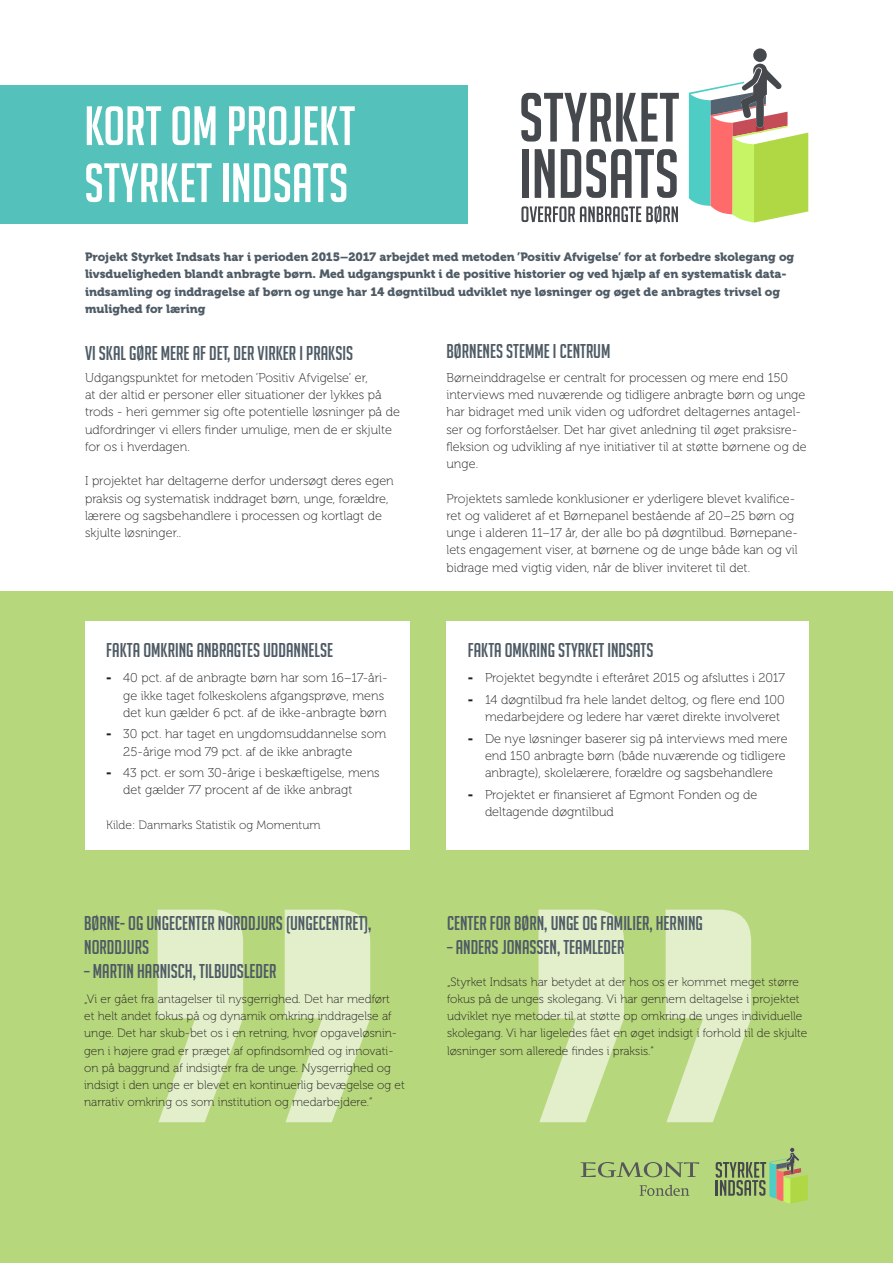
<style>
.page{position:relative;width:893px;height:1263px;background:#fff}
.page>*{position:absolute;margin:0;border:0;box-sizing:border-box;transform-origin:0 0}
.Overskrift_1_hvid{font:54px/57px "Big Noodle Titling";color:#fff}
.Mellemrubrik{font:19.5px/24px "Big Noodle Titling";color:#4e5b65}
.Br_txt_m_indr{font:12.75px/17.2px "Museo 100";color:#231f20}
.citat_person{font:12px/17.2px "Museo 100";color:#231f20}
.Manchet{font:12px/17.2px "Museo 900";color:#4f5c66}
.s1{font-family:"Museo 900"}
</style>
<div class="page">
<div style="left:0;top:592px;width:893px;height:671px;background:#b7d77c"></div>
<svg style="left:538px;top:910px;width:213px;height:212px;fill:#e2efca"></svg>
<svg style="left:158px;top:910px;width:212px;height:212px"></svg>
<svg style="left:581px;top:1162px;width:118px;height:15px"></svg>
<svg style="left:639px;top:1185px;width:50px;height:11px"></svg>
<svg style="left:715px;top:1148px;width:93px;height:56px"></svg>
<div style="left:0;top:85px;width:468px;height:138px;background:#54c2ba"></div>
<div style="left:446px;top:621px;width:363px;height:229px;background:#fff"></div>
<div style="left:85px;top:621px;width:325px;height:229px;background:#fff"></div>
<svg style="left:689px;top:48px;width:119px;height:175px"></svg>
<svg style="left:521px;top:93px;width:158px;height:49px"></svg>
<div style="left:522px;top:149px;width:6px;height:49px;background:#45484c"></div>
<svg style="left:535px;top:149px;width:20px;height:49px"></svg>
<svg style="left:561px;top:149px;width:116px;height:49px"></svg>
<svg style="left:521px;top:205px;width:157px;height:18px"></svg>
<p class="Overskrift_1_hvid" style="left:84px;top:97px;width:272px">KORT OM PROJEKT<br>STYRKET INDSATS</p>
<p class="Manchet" style="left:85px;top:248px;width:711px">Projekt Styrket Indsats har i perioden 2015–2017 arbejdet med metoden ’Positiv Afvigelse’ for at forbedre skolegang og livsdueligheden blandt anbragte børn. Med udgangspunkt i de positive historier og ved hjælp af en systematisk data&shy;indsamling og inddragelse af børn og unge har 14 døgntilbud udviklet nye løsninger og øget de anbragtes trivsel og mulighed for læring</p>
<p class="Mellemrubrik" style="left:85px;top:341px;width:270px">VI SKAL GØRE MERE AF DET, DER VIRKER I PRAKSIS</p>
<p class="Br_txt_m_indr" style="left:85px;top:369px;width:316px">Udgangspunktet for metoden ’Positiv Afvigelse’ er,<br>at der altid er personer eller situationer der lykkes på trods - heri gemmer sig ofte potentielle løsninger på de udfordringer vi ellers finder umulige, men de er skjulte for os i hverdagen.</p>
<p class="Br_txt_m_indr" style="left:85px;top:473px;width:310px">I projektet har deltagerne derfor undersøgt deres egen praksis og systematisk inddraget børn, unge, forældre, lærere og sagsbehandlere i processen og kortlagt de skjulte løsninger..</p>
<p class="Mellemrubrik" style="left:106px;top:638px;width:228px">FAKTA OMKRING ANBRAGTES UDDANNELSE</p>
<p class="Br_txt_m_indr" style="left:123px;top:670px;width:266px;text-indent:-17px"><span class="s1">-</span> 40 pct. af de anbragte børn har som 16–17-åri&shy;ge ikke taget folkeskolens afgangsprøve, mens det kun gælder 6 pct. af de ikke-anbragte børn</p>
<p class="Br_txt_m_indr" style="left:123px;top:726px;width:264px;text-indent:-17px"><span class="s1">-</span> 30 pct. har taget en ungdomsuddannelse som<br>25-årige mod 79 pct. af de ikke anbragte</p>
<p class="Br_txt_m_indr" style="left:123px;top:764px;width:258px;text-indent:-17px"><span class="s1">-</span> 43 pct. er som 30-årige i beskæftigelse, mens det gælder 77 procent af de ikke anbragt</p>
<p class="citat_person" style="left:106px;top:816px;width:216px">Kilde: Danmarks Statistik og Momentum</p>
<p class="Mellemrubrik" style="left:84px;top:911px;width:289px">BØRNE- OG UNGECENTER NORDDJURS (UNGECENTRET),<br>NORDDJURS</p>
<p class="Mellemrubrik" style="left:84px;top:959px;width:194px">– MARTIN HARNISCH, TILBUDSLEDER</p>
<p class="citat_person" style="left:84px;top:990px;width:322px">„Vi er gået fra antagelser til nysgerrighed. Det har medført<br>et helt andet fokus på og dynamik omkring inddragelse af unge. Det har skub-bet os i en retning, hvor opgaveløsnin&shy;gen i højere grad er præget af opfindsomhed og innovati&shy;on på baggrund af indsigter fra de unge. Nysgerrighed og indsigt i den unge er blevet en kontinuerlig bevægelse og et narrativ omkring os som institution og medarbejdere.”</p>
<p class="Mellemrubrik" style="left:446px;top:339px;width:165px">BØRNENES STEMME I CENTRUM</p>
<p class="Br_txt_m_indr" style="left:446px;top:369px;width:362px">Børneinddragelse er centralt for processen og mere end 150 interviews med nuværende og tidligere anbragte børn og unge har bidraget med unik viden og udfordret deltagernes antagel&shy;ser og forforståelser. Det har givet anledning til øget praksisre&shy;fleksion og udvikling af nye initiativer til at støtte børnene og de unge.</p>
<p class="Br_txt_m_indr" style="left:446px;top:490px;width:353px">Projektets samlede konklusioner er yderligere blevet kvalifice&shy;ret og valideret af et Børnepanel bestående af 20–25 børn og unge i alderen 11–17 år, der alle bo på døgntilbud. Børnepane&shy;lets engagement viser, at børnene og de unge både kan og vil bidrage med vigtig viden, når de bliver inviteret til det.</p>
<p class="Mellemrubrik" style="left:468px;top:638px;width:187px">FAKTA OMKRING STYRKET INDSATS</p>
<p class="Br_txt_m_indr" style="left:468px;top:670px;width:319px"><span class="s1">-</span> Projektet begyndte i efteråret 2015 og afsluttes i 2017</p>
<p class="Br_txt_m_indr" style="left:485px;top:691px;width:301px;text-indent:-17px"><span class="s1">-</span> 14 døgntilbud fra hele landet deltog, og flere end 100 medarbejdere og ledere har været direkte involveret</p>
<p class="Br_txt_m_indr" style="left:485px;top:730px;width:304px;text-indent:-17px"><span class="s1">-</span> De nye løsninger baserer sig på interviews med mere end 150 anbragte børn (både nuværende og tidligere anbragte), skolelærere, forældre og sagsbehandlere</p>
<p class="Br_txt_m_indr" style="left:485px;top:786px;width:274px;text-indent:-17px"><span class="s1">-</span> Projektet er finansieret af Egmont Fonden og de deltagende døgntilbud</p>
<p class="Mellemrubrik" style="left:447px;top:911px;width:257px">CENTER FOR BØRN, UNGE OG FAMILIER, HERNING</p>
<p class="Mellemrubrik" style="left:447px;top:935px;width:179px">– ANDERS JONASSEN, TEAMLEDER</p>
<p class="citat_person" style="left:447px;top:973px;width:362px">„Styrket Indsats har betydet at der hos os er kommet meget større fokus på de unges skolegang. Vi har gennem deltagelse i projektet udviklet nye metoder til at støtte op omkring de unges individuelle skolegang. Vi har ligeledes fået en øget indsigt i forhold til de skjulte løsninger som allerede findes i praksis.”</p>
</div>
